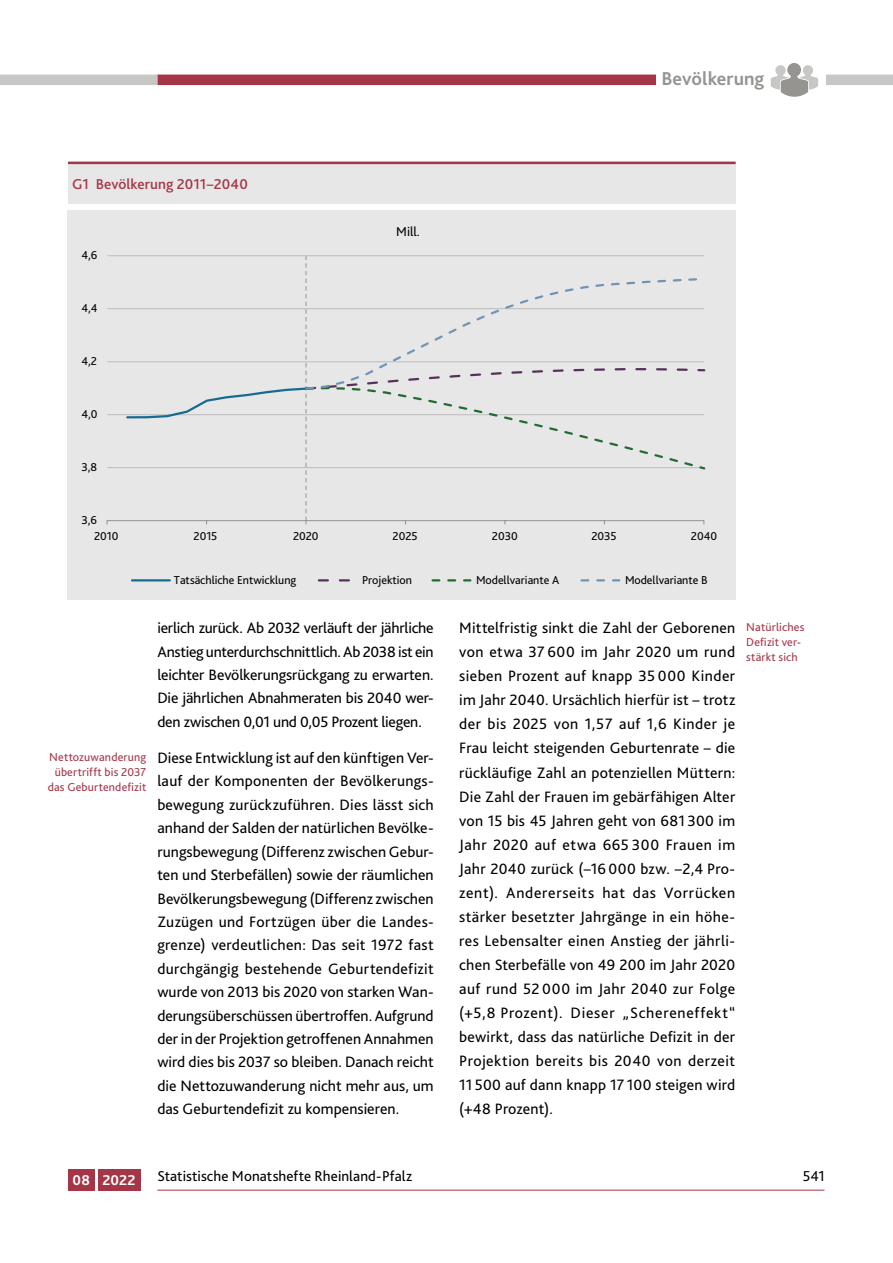
<style>
.page{position:relative;width:893px;height:1263px;background:#fff}
.page>*{position:absolute;margin:0;border:0;box-sizing:border-box;transform-origin:0 0}
.t1{font:700 19.5px "Bliss 2";color:#959490}
.t2{font:15.75px/24px "Bliss 2";letter-spacing:.005em;color:#000;text-align:justify}
.t3{font:15px "Bliss 2";letter-spacing:.005em;color:#000}
.t4{font:500 15px "Bliss 2";letter-spacing:.005em;color:#a53647}
.t5{font:700 15px "Bliss 2";letter-spacing:.015em;color:#fff}
.t6{font:13.5px "Bliss 2";color:#000}
.t7{font:12px "Bliss 2";color:#000}
.t8{font:12px/15px "Bliss 2";letter-spacing:.015em;color:#a53647;text-align:center}
</style>
<div class="page">
<div style="left:157px;top:75px;width:668px;height:10px;background:#a53647"></div>
<div style="left:0;top:75px;width:157px;height:10px;background:#c7c7c5"></div>
<hr style="left:157px;top:1190px;width:667px;height:1px;background:#a53647">
<div style="left:825px;top:75px;width:68px;height:10px;background:#c7c7c5"></div>
<div style="left:68px;top:1169px;width:27px;height:22px;background:#a53647"></div>
<div style="left:98px;top:1169px;width:42px;height:22px;background:#a53647"></div>
<div style="left:770px;top:49px;width:56px;height:51px;background:#fff"></div>
<svg style="left:771px;top:63px;width:47px;height:34px"></svg>
<div style="left:656px;top:60px;width:114px;height:29px;background:#fff"></div>
<div style="left:68px;top:211px;width:668px;height:389px;background:#e7e7e7"></div>
<hr style="left:107px;top:467px;width:597px;height:1px;background:#bcbcba">
<hr style="left:107px;top:414px;width:597px;height:1px;background:#bcbcba">
<hr style="left:107px;top:361px;width:597px;height:1px;background:#bcbcba">
<hr style="left:107px;top:308px;width:597px;height:1px;background:#bcbcba">
<hr style="left:107px;top:255px;width:597px;height:1px;background:#bcbcba">
<hr style="left:107px;top:520px;width:597px;height:1px;background:#959490">
<svg style="left:125px;top:256px;width:581px;height:268px"></svg>
<svg style="left:304px;top:277px;width:402px;height:114px"></svg>
<hr style="left:132px;top:579px;width:38px;height:2px;background:#176b91">
<svg style="left:319px;top:579px;width:31px;height:2px"></svg>
<svg style="left:433px;top:579px;width:37px;height:2px"></svg>
<svg style="left:582px;top:579px;width:37px;height:2px"></svg>
<div style="left:68px;top:163px;width:668px;height:41px;background:#e7e7e7"></div>
<hr style="left:68px;top:162px;width:668px;height:2px;background:#a53647">
<p class="t4" style="left:72px;top:175px;width:177px">G1 Bevölkerung 2011–2040</p>
<p class="t7" style="left:81px;top:248px;width:17px">4,6</p>
<p class="t7" style="left:81px;top:301px;width:17px">4,4</p>
<p class="t7" style="left:81px;top:354px;width:17px">4,2</p>
<p class="t7" style="left:81px;top:407px;width:17px">4,0</p>
<p class="t7" style="left:81px;top:460px;width:17px">3,8</p>
<p class="t7" style="left:81px;top:513px;width:17px">3,6</p>
<p class="t6" style="left:396px;top:224px;width:25px">Mill.</p>
<p class="t1" style="left:662px;top:66px;width:104px">Bevölkerung</p>
<p class="t7" style="left:94px;top:528px;width:26px">2010</p>
<p class="t7" style="left:194px;top:528px;width:25px">2015</p>
<p class="t7" style="left:293px;top:528px;width:27px">2020</p>
<p class="t7" style="left:392px;top:528px;width:27px">2025</p>
<p class="t7" style="left:492px;top:528px;width:27px">2030</p>
<p class="t7" style="left:591px;top:528px;width:27px">2035</p>
<p class="t7" style="left:691px;top:528px;width:28px">2040</p>
<p class="t7" style="left:174px;top:572px;width:124px">Tatsächliche Entwicklung</p>
<p class="t7" style="left:362px;top:573px;width:51px">Projektion</p>
<p class="t7" style="left:476px;top:572px;width:85px">Modellvariante A</p>
<p class="t7" style="left:625px;top:572px;width:84px">Modellvariante B</p>
<p class="t8" style="left:48px;top:749px;width:100px">Nettozuwanderung übertrifft bis 2037 das Geburtendefizit</p>
<p class="t2" style="left:157px;top:616px;width:278px;line-height:23.4px">ierlich zurück. Ab 2032 verläuft der jährliche Anstieg unterdurchschnittlich. Ab 2038 ist ein leichter Bevölkerungsrückgang zu erwarten.<br>Die jährlichen Abnahmeraten bis 2040 wer&shy;den zwischen 0,01 und 0,05 Prozent liegen.</p>
<p class="t2" style="left:157px;top:746px;width:278px;line-height:23.4px">Diese Entwicklung ist auf den künftigen Ver&shy;lauf der Komponenten der Bevölkerungs&shy;bewegung zurückzuführen. Dies lässt sich anhand der Salden der natürlichen Bevölke&shy;rungsbewegung (Differenz zwischen Gebur&shy;ten und Sterbefällen) sowie der räumlichen Bevölkerungsbewegung (Differenz zwischen Zuzügen und Fortzügen über die Landes&shy;grenze) verdeutlichen: Das seit 1972 fast durchgängig bestehende Geburtendefizit wurde von 2013 bis 2020 von starken Wan&shy;derungsüberschüssen übertroffen. Aufgrund der in der Projektion getroffenen Annahmen wird dies bis 2037 so bleiben. Danach reicht die Nettozuwanderung nicht mehr aus, um das Geburtendefizit zu kompensieren.</p>
<p class="t2" style="left:459px;top:616px;width:278px">Mittelfristig sinkt die Zahl der Geborenen von etwa 37 600 im Jahr 2020 um rund sieben Prozent auf knapp 35 000 Kinder im Jahr 2040. Ursächlich hierfür ist – trotz der bis 2025 von 1,57 auf 1,6 Kinder je Frau leicht steigenden Geburtenrate – die rückläufige Zahl an potenziellen Müttern:<br>Die Zahl der Frauen im gebärfähigen Alter von 15 bis 45 Jahren geht von 681 300 im Jahr 2020 auf etwa 665 300 Frauen im Jahr 2040 zurück (–16 000 bzw. –2,4 Pro&shy;zent). Andererseits hat das Vorrücken stärker besetzter Jahrgänge in ein höhe&shy;res Lebensalter einen Anstieg der jährli&shy;chen Sterbefälle von 49 200 im Jahr 2020 auf rund 52 000 im Jahr 2040 zur Folge (+5,8 Prozent). Dieser „Schereneffekt“ bewirkt, dass das natürliche Defizit in der Projektion bereits bis 2040 von derzeit 11 500 auf dann knapp 17 100 steigen wird (+48 Prozent).</p>
<p class="t8" style="left:746px;top:620px;width:60px;text-align:left">Natürliches<br>Defizit ver&shy;stärkt sich</p>
<p class="t5" style="left:73px;top:1171px;width:65px">08 2022</p>
<p class="t3" style="left:157px;top:1166px;width:256px">Statistische Monatshefte Rheinland-Pfalz</p>
<p class="t3" style="left:803px;top:1166px;width:24px">541</p>
</div>
